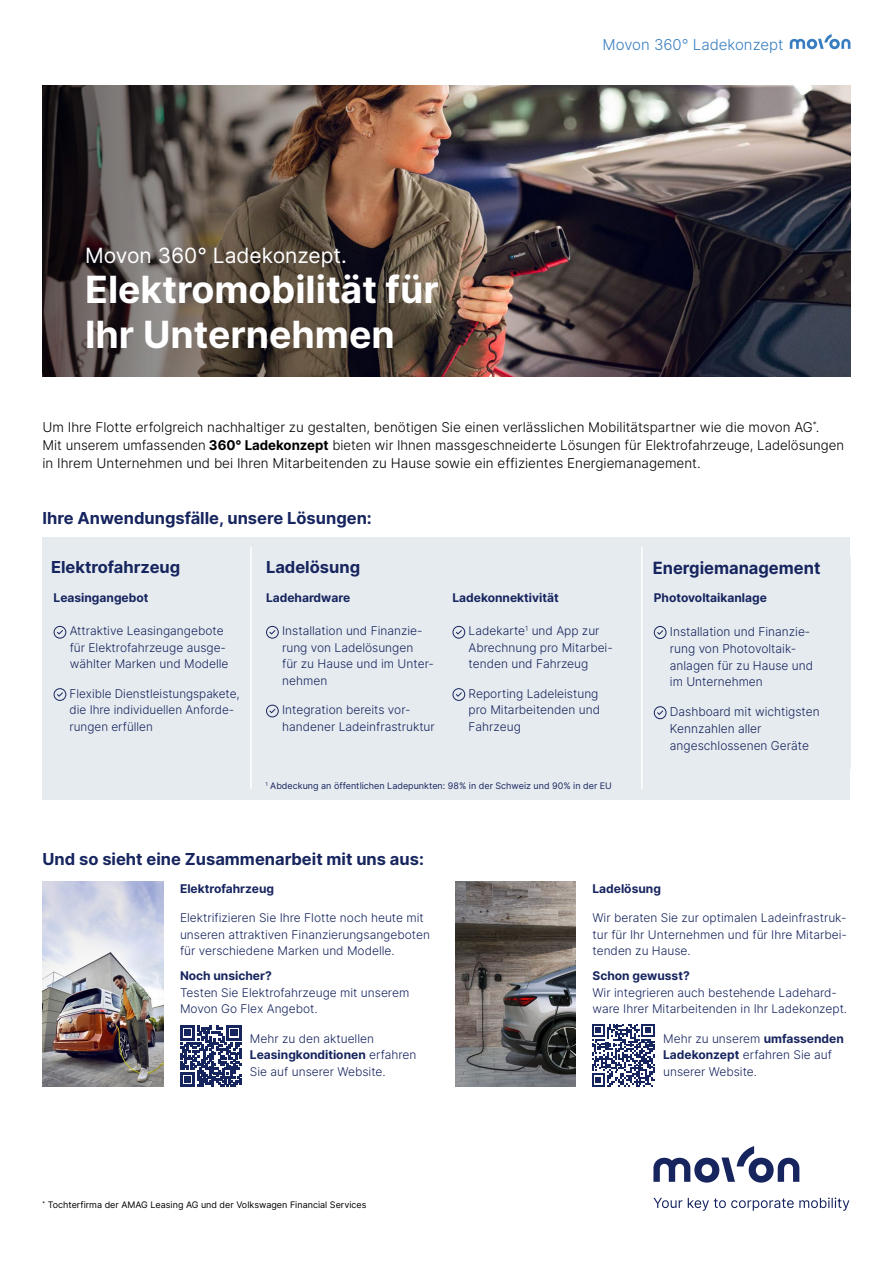
<style>
.page{position:relative;width:893px;height:1263px;background:#fff}
.page>*{position:absolute;margin:0;border:0;box-sizing:border-box;transform-origin:0 0}
.t1{font:700 37.5px/45px "Inter";color:#fff}
.t2{font:21px "Inter";color:#fff}
.t3{font:700 16.8px "Inter";color:#17255f}
.t4{font:700 16.5px "Inter";color:#17255f}
.t5{font:300 15px "Inter";color:#387dc0}
.t6{font:300 13.5px/18px "Inter";color:#000}
.t7{font:300 12.3px/16.8px "Inter";color:#17255f}
.t8{font:300 12px/16.5px "Inter";color:#17255f}
.t9{font:700 12px "Inter";color:#17255f}
.t10{font:9px "Inter";color:#17255f}
.t11{font:9px "Inter";color:#000}
.s1{font-weight:700}
</style>
<div class="page">
<svg style="left:790px;top:34px;width:60px;height:15px"></svg>
<div style="left:43px;top:537px;width:807px;height:262px;background:#e6ebef"></div>
<hr style="left:250px;top:547px;width:2px;height:242px;background:#fff">
<hr style="left:641px;top:547px;width:2px;height:242px;background:#fff">
<img style="left:43px;top:881px;width:120px;height:205px">
<img style="left:455px;top:881px;width:120px;height:205px">
<svg style="left:653px;top:1146px;width:146px;height:36px"></svg>
<svg style="left:653px;top:1197px;width:196px;height:14px"></svg>
<img style="left:43px;top:85px;width:807px;height:291px">
<svg style="left:266px;top:626px;width:13px;height:13px"></svg>
<svg style="left:266px;top:705px;width:13px;height:12px"></svg>
<svg style="left:452px;top:626px;width:13px;height:13px"></svg>
<svg style="left:452px;top:688px;width:13px;height:13px"></svg>
<svg style="left:654px;top:626px;width:12px;height:13px"></svg>
<svg style="left:654px;top:706px;width:12px;height:13px"></svg>
<svg style="left:54px;top:626px;width:12px;height:13px"></svg>
<svg style="left:54px;top:688px;width:12px;height:13px"></svg>
<svg style="left:592px;top:1024px;width:63px;height:62px"></svg>
<svg style="left:180px;top:1025px;width:61px;height:62px"></svg>
<h2 class="t2" style="left:85px;top:240px;width:263px">Movon 360° Ladekonzept.</h2>
<h1 class="t1" style="left:85px;top:266px;width:355px">Elektromobilität für<br>Ihr Unternehmen</h1>
<p class="t5" style="left:603px;top:33px;width:182px">Movon 360° Ladekonzept</p>
<p class="t6" style="left:43px;top:418px;width:803px">Um Ihre Flotte erfolgreich nachhaltiger zu gestalten, benötigen Sie einen verlässlichen Mobilitätspartner wie die movon AG<sup>*</sup>.<br>Mit unserem umfassenden <span class="s1">360° Ladekonzept</span> bieten wir Ihnen massgeschneiderte Lösungen für Elektrofahrzeuge, Ladelösungen in Ihrem Unternehmen und bei Ihren Mitarbeitenden zu Hause sowie ein effizientes Energiemanagement.</p>
<h3 class="t4" style="left:43px;top:506px;width:331px">Ihre Anwendungsfälle, unsere Lösungen:</h3>
<h3 class="t4" style="left:51px;top:555px;width:131px">Elektrofahrzeug</h3>
<h3 class="t3" style="left:653px;top:555px;width:169px">Energiemanagement</h3>
<p class="t9" style="left:266px;top:589px;width:86px">Ladehardware</p>
<p class="t8" style="left:282px;top:623px;width:153px">Installation und Finanzie&shy;rung von Ladelösungen<br>für zu Hause und im Unter&shy;nehmen</p>
<p class="t8" style="left:282px;top:701px;width:154px">Integration bereits vor&shy;handener Ladeinfrastruktur</p>
<h3 class="t4" style="left:266px;top:555px;width:96px">Ladelösung</h3>
<p class="t9" style="left:54px;top:589px;width:96px">Leasingangebot</p>
<p class="t8" style="left:70px;top:623px;width:160px">Attraktive Leasingangebote für Elektrofahrzeuge ausge&shy;wählter Marken und Modelle</p>
<p class="t8" style="left:70px;top:685px;width:172px">Flexible Dienstleistungspakete, die Ihre individuellen Anforde&shy;rungen erfüllen</p>
<p class="t9" style="left:654px;top:589px;width:115px">Photovoltaikanlage</p>
<p class="t7" style="left:670px;top:623px;width:145px">Installation und Finanzie&shy;rung von Photovoltaik&shy;anlagen für zu Hause und im Unternehmen</p>
<p class="t7" style="left:670px;top:703px;width:151px">Dashboard mit wichtigsten<br>Kennzahlen aller angeschlossenen Geräte</p>
<p class="t9" style="left:452px;top:589px;width:108px">Ladekonnektivität</p>
<p class="t8" style="left:469px;top:623px;width:146px">Ladekarte<sup>1</sup> und App zur<br>Abrechnung pro Mitarbei&shy;tenden und Fahrzeug</p>
<p class="t8" style="left:469px;top:685px;width:133px">Reporting Ladeleistung pro Mitarbeitenden und<br>Fahrzeug</p>
<p class="t10" style="left:265px;top:779px;width:348px"><sup>1</sup> Abdeckung an öffentlichen Ladepunkten: 98% in der Schweiz und 90% in der EU</p>
<h3 class="t4" style="left:43px;top:847px;width:383px">Und so sieht eine Zusammenarbeit mit uns aus:</h3>
<p class="t9" style="left:180px;top:880px;width:96px">Elektrofahrzeug</p>
<p class="t8" style="left:180px;top:909px;width:252px">Elektrifizieren Sie Ihre Flotte noch heute mit unseren attraktiven Finanzierungsangeboten für verschiedene Marken und Modelle.</p>
<p class="t9" style="left:180px;top:967px;width:93px">Noch unsicher?</p>
<p class="t8" style="left:180px;top:984px;width:231px">Testen Sie Elektrofahrzeuge mit unserem<br>Movon Go Flex Angebot.</p>
<p class="t8" style="left:250px;top:1029px;width:168px">Mehr zu den aktuellen<br><span class="s1">Leasingkonditionen</span> erfahren<br>Sie auf unserer Website.</p>
<p class="t11" style="left:43px;top:1198px;width:325px"><sup>*</sup> Tochterfirma der AMAG Leasing AG und der Volkswagen Financial Services</p>
<p class="t9" style="left:592px;top:880px;width:70px">Ladelösung</p>
<p class="t8" style="left:592px;top:909px;width:256px;text-align:justify">Wir beraten Sie zur optimalen Ladeinfrastruk&shy;tur für Ihr Unternehmen und für Ihre Mitarbei&shy;tenden zu Hause.</p>
<p class="t9" style="left:592px;top:967px;width:99px">Schon gewusst?</p>
<p class="t8" style="left:592px;top:984px;width:256px">Wir integrieren auch bestehende Ladehard&shy;ware Ihrer Mitarbeitenden in Ihr Ladekonzept.</p>
<p class="t8" style="left:663px;top:1029px;width:182px">Mehr zu unserem <span class="s1">umfassenden<br>Ladekonzept</span> erfahren Sie auf unserer Website.</p>
</div>
